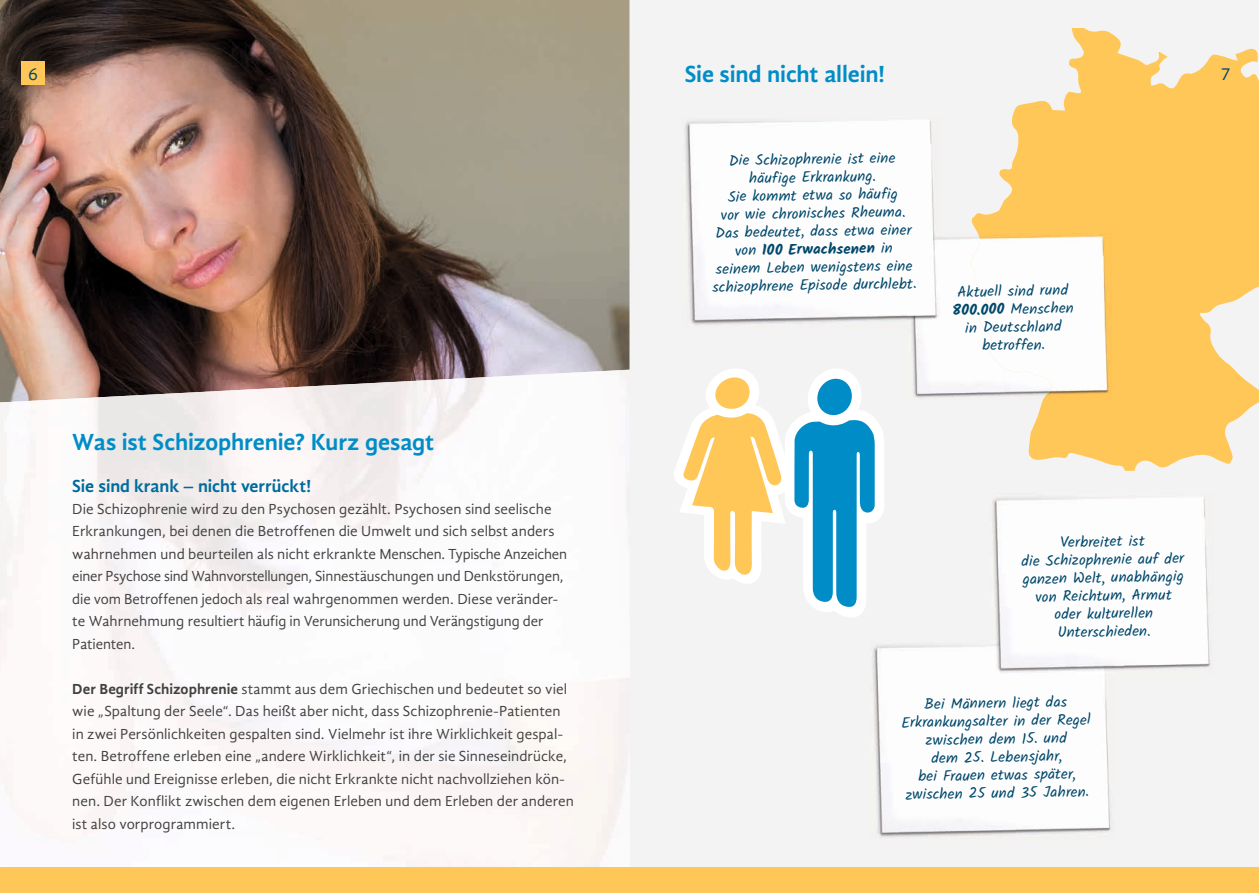
<style>
.page{position:relative;width:1259px;height:893px;background:#f4f3f3}
.page>*{position:absolute;margin:0;border:0;box-sizing:border-box;transform-origin:0 0}
.t1{font:700 24px "Gandhi Sans";letter-spacing:-.005em;color:#008dc7}
.t2{font:700 18px "Gandhi Sans";letter-spacing:-.005em;color:#006c9d}
.t3{font:18px "Gandhi Sans";color:#00486c}
.t4{font:15px/22.5px "Gandhi Sans";letter-spacing:.005em;color:#40403f}
.t5{font:15px/18px "Kalam";color:#00486c;text-align:center}
.s1{font-weight:700}
</style>
<div class="page">
<img style="left:0;top:0;width:629px;height:370px">
<svg style="left:971px;top:28px;width:288px;height:443px;fill:#ffc757"></svg>
<img style="left:367px;top:370px;width:252px;height:455px">
<img style="left:104px;top:383px;width:264px;height:454px">
<div style="left:0;top:397px;width:105px;height:445px;background:#fef9f9"></div>
<div style="left:0;top:867px;width:1259px;height:26px;background:#ffc757"></div>
<svg style="left:674px;top:369px;width:210px;height:248px"></svg>
<div style="left:941px;top:237px;width:29px;height:79px;background:#fefdfd"></div>
<img style="left:911px;top:317px;width:67px;height:83px">
<img style="left:970px;top:233px;width:94px;height:84px">
<img style="left:1064px;top:233px;width:47px;height:167px">
<img style="left:978px;top:317px;width:86px;height:83px">
<img style="left:873px;top:645px;width:143px;height:193px">
<img style="left:1016px;top:675px;width:95px;height:159px">
<img style="left:992px;top:497px;width:219px;height:173px">
<img style="left:991px;top:641px;width:123px;height:34px">
<img style="left:685px;top:121px;width:152px;height:205px">
<div style="left:837px;top:121px;width:97px;height:112px;background:#fefdfd"></div>
<img style="left:837px;top:310px;width:71px;height:12px">
<img style="left:908px;top:233px;width:33px;height:95px">
<div style="left:21px;top:61px;width:24px;height:24px;background:#ffc757"></div>
<h1 class="t1" style="left:685px;top:60px;width:202px">Sie sind nicht allein!</h1>
<p class="t3" style="left:28px;top:64px;width:11px">6</p>
<p class="t3" style="left:1221px;top:64px;width:11px">7</p>
<h1 class="t1" style="left:72px;top:428px;width:364px">Was ist Schizophrenie? Kurz gesagt</h1>
<p class="t2" style="left:72px;top:476px;width:240px">Sie sind krank – nicht verrückt!</p>
<p class="t4" style="left:72px;top:498px;width:496px">Die Schizophrenie wird zu den Psychosen gezählt. Psychosen sind seelische Erkrankungen, bei denen die Betroffenen die Umwelt und sich selbst anders wahrnehmen und beurteilen als nicht erkrankte Menschen. Typische Anzeichen einer Psychose sind Wahnvorstellungen, Sinnestäuschungen und Denkstörungen, die vom Betroffenen jedoch als real wahrgenommen werden. Diese veränder&shy;te Wahrnehmung resultiert häufig in Verunsicherung und Verängstigung der Patienten.</p>
<p class="t4" style="left:72px;top:678px;width:503px"><span class="s1">Der Begriff Schizophrenie</span> stammt aus dem Griechischen und bedeutet so viel wie „Spaltung der Seele“. Das heißt aber nicht, dass Schizophrenie-Patienten in zwei Persönlichkeiten gespalten sind. Vielmehr ist ihre Wirklichkeit gespal&shy;ten. Betroffene erleben eine „andere Wirklichkeit“, in der sie Sinneseindrücke, Gefühle und Ereignisse erleben, die nicht Erkrankte nicht nachvollziehen kön&shy;nen. Der Konflikt zwischen dem eigenen Erleben und dem Erleben der anderen ist also vorprogrammiert.</p>
<p class="t5" style="left:710px;top:153px;width:206px;rotate:-1deg">Die Schizophrenie ist eine häufige Erkrankung.<br>Sie kommt etwa so häufig<br>vor wie chronisches Rheuma.<br>Das bedeutet, dass etwa einer von <span class="s1">100 Erwachsenen</span> in seinem Leben wenigstens eine schizophrene Episode durchlebt.</p>
<p class="t5" style="left:952px;top:284px;width:123px;rotate:-1deg">Aktuell sind rund<br><span class="s1">800.000</span> Menschen in Deutschland betroffen.</p>
<p class="t5" style="left:1021px;top:535px;width:164px;rotate:-1deg">Verbreitet ist<br>die Schizophrenie auf der ganzen Welt, unabhängig von Reichtum, Armut oder kulturellen<br>Unterschieden.</p>
<p class="t5" style="left:901px;top:696px;width:191px;rotate:-1deg">Bei Männern liegt das<br>Erkrankungsalter in der Regel zwischen dem 15. und<br>dem 25. Lebensjahr,<br>bei Frauen etwas später, zwischen 25 und 35 Jahren.</p>
</div>
